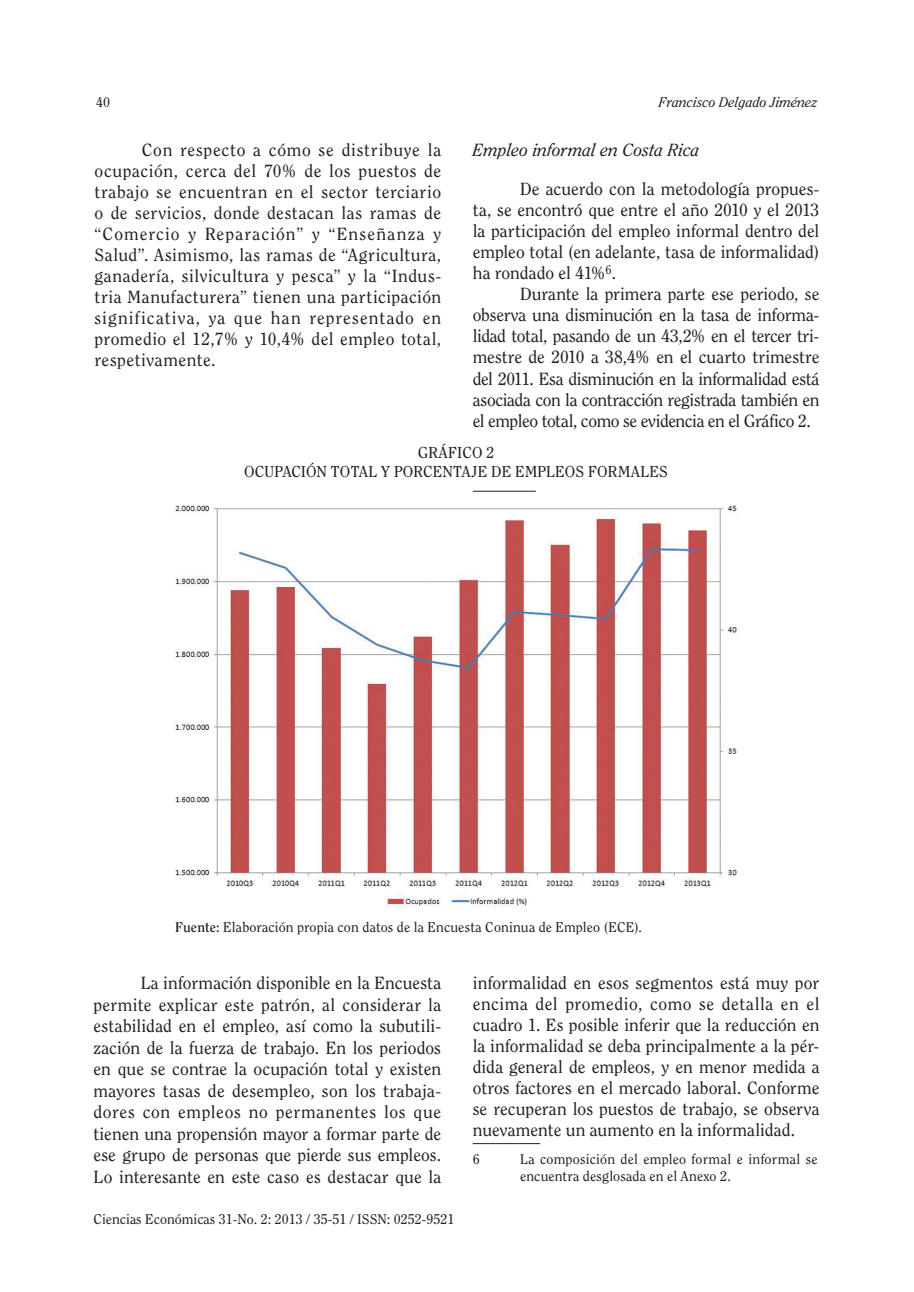
<style>
.page{position:relative;width:914px;height:1292px;background:#fff}
.page>*{position:absolute;margin:0;border:0;box-sizing:border-box;transform-origin:0 0}
.t1{font:17.5px/21px "Clearface";color:#231f20;text-align:justify}
.t2{font:italic 17.5px "Clearface";letter-spacing:.01em;color:#231f20}
.t3{font:15.75px "Clearface";letter-spacing:.015em;color:#231f20}
.t4{font:14px/17.5px "Clearface";letter-spacing:.005em;color:#231f20}
.t5{font:italic 14px "Clearface";color:#231f20}
.s1{font-weight:700}
</style>
<div class="page">
<hr style="left:473px;top:491px;width:63px;height:1px;background:#231f20">
<hr style="left:473px;top:1143px;width:67px;height:1px;background:#231f20">
<img style="left:174px;top:505px;width:563px;height:403px">
<p class="t4" style="left:96px;top:93px;width:15px">40</p>
<p class="t5" style="left:659px;top:94px;width:160px">Francisco Delgado Jiménez</p>
<p class="t1" style="left:94px;top:139px;width:348px;text-indent:47px">Con respecto a cómo se distribuye la ocupación, cerca del 70% de los puestos de trabajo se encuentran en el sector terciario o de servicios, donde destacan las ramas de “Comercio y Reparación” y “Enseñanza y Salud”. Asimismo, las ramas de “Agricultura, ganadería, silvicultura y pesca” y la “Indus&shy;tria Manufacturera” tienen una participación significativa, ya que han representado en promedio el 12,7% y 10,4% del empleo total, respetivamente.</p>
<p class="t2" style="left:472px;top:139px;width:228px">Empleo informal en Costa Rica</p>
<p class="t1" style="left:472px;top:178px;width:348px;text-indent:47px">De acuerdo con la metodología propues&shy;ta, se encontró que entre el año 2010 y el 2013 la participación del empleo informal dentro del empleo total (en adelante, tasa de informalidad) ha rondado el 41%<sup>6</sup>.</p>
<p class="t1" style="left:473px;top:283px;width:348px;text-indent:47px">Durante la primera parte ese periodo, se observa una disminución en la tasa de informa&shy;lidad total, pasando de un 43,2% en el tercer tri&shy;mestre de 2010 a 38,4% en el cuarto trimestre del 2011. Esa disminución en la informalidad está asociada con la contracción registrada también en el empleo total, como se evidencia en el Gráfico 2.</p>
<p class="t3" style="left:418px;top:443px;width:40px">Gráfico</p>
<p class="t3" style="left:486px;top:443px;width:9px">2</p>
<p class="t3" style="left:244px;top:462px;width:21px">Ocupación</p>
<p class="t3" style="left:331px;top:462px;width:11px">total</p>
<p class="t3" style="left:381px;top:462px;width:23px">y porcentaje</p>
<p class="t3" style="left:491px;top:462px;width:178px">de EMPLEOS FORMALES</p>
<p class="t4" style="left:175px;top:918px;width:468px"><span class="s1">Fuente:</span> Elaboración propia con datos de la Encuesta Coninua de Empleo (ECE).</p>
<p class="t1" style="left:93px;top:972px;width:349px;line-height:21.5px;text-indent:47px">La información disponible en la Encuesta permite explicar este patrón, al considerar la estabilidad en el empleo, así como la subutili&shy;zación de la fuerza de trabajo. En los periodos en que se contrae la ocupación total y existen mayores tasas de desempleo, son los trabaja&shy;dores con empleos no permanentes los que tienen una propensión mayor a formar parte de ese grupo de personas que pierde sus empleos.<br>Lo interesante en este caso es destacar que la</p>
<p class="t1" style="left:473px;top:972px;width:348px">informalidad en esos segmentos está muy por encima del promedio, como se detalla en el cuadro 1. Es posible inferir que la reducción en la informalidad se deba principalmente a la pér&shy;dida general de empleos, y en menor medida a otros factores en el mercado laboral. Conforme se recuperan los puestos de trabajo, se observa nuevamente un aumento en la informalidad.</p>
<p class="t4" style="left:473px;top:1150px;width:8px">6</p>
<p class="t4" style="left:520px;top:1150px;width:299px">La composición del empleo formal e informal se encuentra desglosada en el Anexo 2.</p>
<p class="t4" style="left:93px;top:1210px;width:362px">Ciencias Económicas 31-No. 2: 2013 / 35-51 / ISSN: 0252-9521</p>
</div>
